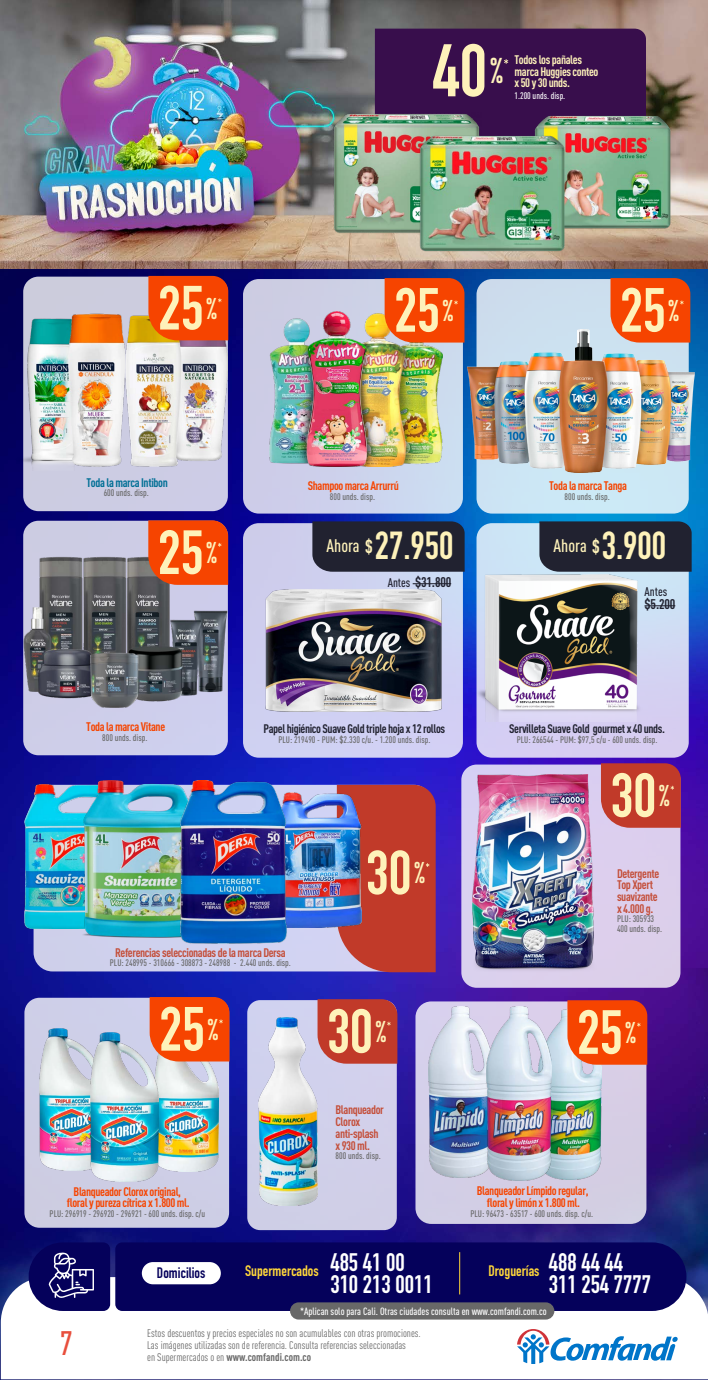
<style>
.page{position:relative;width:708px;height:1380px;background:#fff}
.page>*{position:absolute;margin:0;border:0;box-sizing:border-box;transform-origin:0 0}
.t1{font:700 73.15px "DIN Condensed";color:#fef2ba}
.t2{font:700 61.35px "DIN Condensed";color:#fef2ba}
.t3{font:700 38.55px "DIN Condensed";color:#fef2ba}
.t4{font:500 condensed 33.5px "DIN Pro";color:#e84e3c}
.t5{font:700 29.6px "DIN Condensed";color:#fef2ba}
.t6{font:700 25px/22.8px "DIN Condensed";color:#fff}
.t7{font:500 condensed 17.95px "DIN Pro";color:#fef2ba}
.t8{font:700 15px "DIN Condensed";color:#ffd73a}
.t9{font:700 15px "DIN Condensed";color:#05015b}
.t10{font:700 condensed 13.85px "DIN Pro";letter-spacing:-.01em;color:#212230}
.t11{font:500 condensed 12.5px "DIN Pro";color:#212230}
.t12{font:700 condensed 12.3px/11.7px "DIN Pro";letter-spacing:-.03em;color:#f64400;text-align:center}
.t13{font:700 condensed 12.3px/11.7px "DIN Pro";letter-spacing:-.03em;color:#c44e39}
.t14{font:700 condensed 12.3px "DIN Pro";letter-spacing:-.03em;color:#212230}
.t15{font:700 condensed 12.3px/11.7px "DIN Pro";letter-spacing:-.03em;color:#fef2ba}
.t16{font:700 condensed 12.3px "DIN Pro";letter-spacing:-.03em;color:#006f95}
.t17{font:condensed 11px/11.9px "DIN Pro";color:#686868}
.t18{font:500 condensed 10.4px "DIN Pro";color:#fff}
.t19{font:500 condensed 9.4px/9.6px "DIN Pro";color:#686868}
.t20{font:500 condensed 9.4px "DIN Pro";color:#fff}
.s1{font-family:"DIN Condensed";font-weight:700;font-stretch:normal;font-size:18.6px}
.s2{font-family:"DIN Condensed";font-weight:700;font-stretch:normal;font-size:38.55px}
.s3{font-size:18.6px}
.s4{font-weight:500;font-size:12.5px}
.s5{font-weight:700}
</style>
<div class="page">
<img style="left:0;top:269px;width:708px;height:1111px">
<img style="left:0;top:0;width:708px;height:269px">
<div style="left:415px;top:1001px;width:231px;height:223px;background:#d4cee4;border-radius:16px"></div>
<div style="left:243px;top:279px;width:220px;height:235px;background:linear-gradient(to right,#cdc9e4,#ccddf2);border-radius:16px"></div>
<div style="left:477px;top:279px;width:212px;height:235px;background:#cce4f4;border-radius:16px"></div>
<div style="left:34px;top:785px;width:399px;height:186px;background:#cfd2ef;border-radius:19px"></div>
<div style="left:23px;top:277px;width:205px;height:234px;background:#cccce2;border-radius:15px"></div>
<div style="left:243px;top:523px;width:220px;height:235px;background:#cfd0f2;border-radius:16px"></div>
<div style="left:477px;top:523px;width:212px;height:235px;background:linear-gradient(to bottom,#cae9f6,#d7caf1);border-radius:16px"></div>
<div style="left:23px;top:521px;width:205px;height:234px;background:#cecee9;border-radius:15px"></div>
<div style="left:247px;top:1000px;width:150px;height:230px;background:#d0d0e9;border-radius:13px"></div>
<div style="left:24px;top:998px;width:205px;height:230px;background:#cdcee5;border-radius:15px"></div>
<div style="left:461px;top:765px;width:219px;height:223px;background:#dccfec;border-radius:15px"></div>
<hr style="left:413px;top:583px;width:38px;height:1px;background:#212230">
<div style="left:312px;top:521px;width:153px;height:51px;background:#212230"></div>
<img style="left:15px;top:313px;width:212px;height:157px">
<div style="left:148px;top:276px;width:80px;height:64px;background:#f64400"></div>
<img style="left:270px;top:311px;width:172px;height:156px">
<svg style="left:385px;top:278px;width:79px;height:65px;background:#f14909"></svg>
<div style="left:611px;top:278px;width:79px;height:52px;background:#f64400"></div>
<img style="left:467px;top:330px;width:227px;height:143px">
<svg style="left:318px;top:999px;width:79px;height:65px;background:#bf3f32"></svg>
<div style="left:375px;top:29px;width:271px;height:97px;background:#380e4c"></div>
<img style="left:24px;top:556px;width:206px;height:152px">
<img style="left:266px;top:589px;width:176px;height:123px">
<hr style="left:645px;top:605px;width:30px;height:1px;background:#212230">
<div style="left:539px;top:521px;width:153px;height:51px;background:#212230"></div>
<svg style="left:148px;top:520px;width:80px;height:65px;background:#ec4507"></svg>
<img style="left:475px;top:574px;width:168px;height:148px">
<img style="left:473px;top:774px;width:121px;height:196px">
<div style="left:337px;top:785px;width:99px;height:187px;background:#c13a29"></div>
<img style="left:20px;top:780px;width:99px;height:149px">
<img style="left:81px;top:781px;width:92px;height:157px">
<img style="left:288px;top:792px;width:73px;height:135px">
<img style="left:173px;top:780px;width:115px;height:163px">
<svg style="left:601px;top:763px;width:80px;height:65px;background:#bf3f33"></svg>
<img style="left:39px;top:1028px;width:52px;height:142px">
<img style="left:159px;top:1062px;width:60px;height:110px">
<img style="left:91px;top:1032px;width:68px;height:150px">
<div style="left:150px;top:997px;width:79px;height:65px;background:#f64400"></div>
<img style="left:259px;top:1018px;width:59px;height:188px">
<img style="left:552px;top:1010px;width:49px;height:169px">
<img style="left:428px;top:1006px;width:59px;height:171px">
<img style="left:487px;top:1006px;width:65px;height:175px">
<svg style="left:567px;top:1000px;width:80px;height:65px;background:#f24a0d"></svg>
<img style="left:523px;top:109px;width:161px;height:124px">
<img style="left:332px;top:113px;width:149px;height:122px">
<img style="left:407px;top:126px;width:173px;height:130px">
<svg style="left:1px;top:1277px;width:707px;height:102px"></svg>
<svg style="left:517px;top:1329px;width:161px;height:35px"></svg>
<div style="left:115px;top:1242px;width:571px;height:69px;background:#05015b"></div>
<svg style="left:29px;top:1242px;width:81px;height:69px;background:#262371"></svg>
<div style="left:142px;top:1262px;width:79px;height:22px;background:#fff;border-radius:11px"></div>
<div style="left:290px;top:1302px;width:264px;height:18px;background:#686868;border-radius:9px"></div>
<hr style="left:459px;top:1252px;width:1px;height:42px;background:#ffd73a">
<h1 class="t1" style="left:433px;top:21px;width:72px">40<sup>%</sup></h1>
<h3 class="t15" style="left:515px;top:53px;width:85px">Todos los pañales marca Huggies conteo x 50 y 30 unds.</h3>
<p class="t20" style="left:515px;top:89px;width:52px">1.200 unds. disp.</p>
<h2 class="t2" style="left:158px;top:267px;width:60px">25<sup>%</sup></h2>
<h2 class="t2" style="left:394px;top:269px;width:60px">25<sup>%</sup></h2>
<h2 class="t2" style="left:620px;top:269px;width:60px">25<sup>%</sup></h2>
<h3 class="t16" style="left:87px;top:473px;width:83px">Toda la marca Intibon</h3>
<p class="t19" style="left:104px;top:488px;width:47px">600 unds. disp.</p>
<h3 class="t12" style="left:308px;top:479px;width:93px">Shampoo marca Arrurrú</h3>
<p class="t19" style="left:330px;top:491px;width:47px">800 unds. disp.</p>
<h3 class="t12" style="left:549px;top:479px;width:79px">Toda la marca Tanga</h3>
<p class="t19" style="left:565px;top:491px;width:47px">800 unds. disp.</p>
<h2 class="t2" style="left:158px;top:511px;width:47px">25</h2>
<h3 class="t5" style="left:206px;top:533px;width:12px">%</h3>
<h3 class="t7" style="left:554px;top:533px;width:114px">Ahora <span class="s1">$</span><span class="s2">3.900</span></h3>
<h3 class="t3" style="left:327px;top:519px;width:128px"><sup>Ahora</sup> <span class="s3">$</span>27.950</h3>
<h3 class="t10" style="left:388px;top:572px;width:65px"><span class="s4">Antes</span> $31.800</h3>
<h3 class="t11" style="left:645px;top:582px;width:24px">Antes</h3>
<h3 class="t10" style="left:645px;top:594px;width:32px">$5.200</h3>
<h3 class="t12" style="left:86px;top:720px;width:80px">Toda la marca Vitane</h3>
<p class="t19" style="left:102px;top:732px;width:47px">800 unds. disp.</p>
<h3 class="t14" style="left:264px;top:720px;width:183px">Papel higiénico Suave Gold triple hoja x 12 rollos</h3>
<p class="t19" style="left:278px;top:734px;width:154px">PLU: 219490 - PUM: $2.330 c/u. - 1.200 unds. disp.</p>
<h2 class="t2" style="left:366px;top:832px;width:60px">30<sup>%</sup></h2>
<h3 class="t13" style="left:115px;top:945px;width:172px">Referencias seleccionadas de la marca Dersa</h3>
<p class="t19" style="left:110px;top:957px;width:183px">PLU: 248995 - 310666 - 308873 - 248988 - 2.440 unds. disp.</p>
<h3 class="t14" style="left:509px;top:720px;width:157px">Servilleta Suave Gold gourmet x 40 unds.</h3>
<p class="t19" style="left:517px;top:734px;width:142px">PLU: 266544 - PUM: $97,5 c/u - 600 unds. disp.</p>
<h2 class="t2" style="left:611px;top:754px;width:60px">30<sup>%</sup></h2>
<h3 class="t13" style="left:617px;top:866px;width:44px">Detergente<br>Top Xpert suavizante x 4.000 g.</h3>
<p class="t19" style="left:617px;top:913px;width:47px">PLU: 305933<br>400 unds. disp.</p>
<h2 class="t2" style="left:159px;top:988px;width:60px">25<sup>%</sup></h2>
<h2 class="t2" style="left:577px;top:991px;width:60px">25<sup>%</sup></h2>
<h2 class="t2" style="left:327px;top:990px;width:60px">30<sup>%</sup></h2>
<h3 class="t12" style="left:67px;top:1184px;width:124px">Blanqueador Clorox original, floral y pureza cítrica x 1.800 ml.</h3>
<p class="t19" style="left:50px;top:1208px;width:157px">PLU: 296919 - 296920 - 296921 - 600 unds. disp. c/u</p>
<h3 class="t13" style="left:336px;top:1103px;width:50px">Blanqueador<br>Clorox anti-splash x 930 ml.</h3>
<p class="t19" style="left:336px;top:1150px;width:47px">800 unds. disp.</p>
<h3 class="t12" style="left:477px;top:1184px;width:113px">Blanqueador Límpido regular, floral y limón x 1.800 ml.</h3>
<p class="t19" style="left:470px;top:1208px;width:124px">PLU: 96473 - 63517 - 600 unds. disp. c/u.</p>
<h3 class="t6" style="left:330px;top:1250px;width:104px">485 41 00<br>310 213 0011</h3>
<h3 class="t6" style="left:549px;top:1250px;width:104px">488 44 44<br>311 254 7777</h3>
<h3 class="t9" style="left:157px;top:1263px;width:50px">Domicilios</h3>
<h3 class="t8" style="left:245px;top:1261px;width:75px">Supermercados</h3>
<h3 class="t8" style="left:488px;top:1261px;width:53px">Droguerías</h3>
<p class="t18" style="left:300px;top:1303px;width:248px">*Aplican solo para Cali. Otras ciudades consulta en www.comfandi.com.co</p>
<h3 class="t4" style="left:60px;top:1319px;width:14px">7</h3>
<p class="t17" style="left:147px;top:1327px;width:275px">Estos descuentos y precios especiales no son acumulables con otras promociones.<br>Las imágenes utilizadas son de referencia. Consulta referencias seleccionadas<br>en Supermercados o en <span class="s5">www.comfandi.com.co</span></p>
</div>
